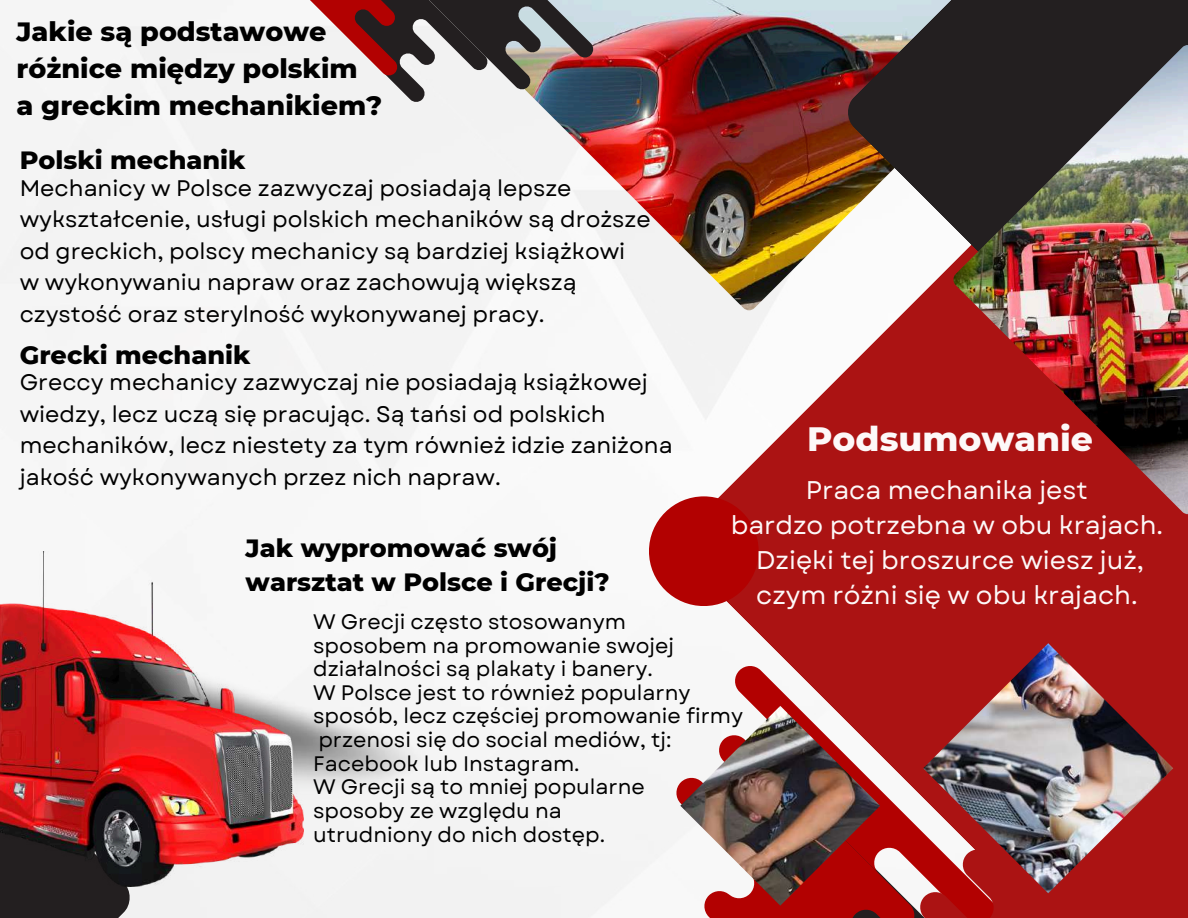
<style>
.page{position:relative;width:1188px;height:918px;background:#fff}
.page>*{position:absolute;margin:0;border:0;box-sizing:border-box;transform-origin:0 0}
.t1{font:800 34.5px "Montserrat";color:#fdf8f8}
.t2{font:800 27px/37.2px "Montserrat";color:#000}
.t3{font:25.5px/34.8px "Garet";color:#fdf8f8;text-align:center}
.t4{font:800 25.5px/34.8px "Montserrat";color:#000}
.t5{font:22.5px/31.5px "Garet";color:#000}
.t6{font:21px/23.7px "Garet";color:#000}
</style>
<div class="page">
<div style="left:0;top:25px;width:678px;height:893px;background:#f5f5f5"></div>
<img style="left:303px;top:606px;width:130px;height:199px">
<svg style="left:678px;top:310px;width:510px;height:608px;fill:#ab1313"></svg>
<img style="left:465px;top:0;width:381px;height:310px">
<svg style="left:846px;top:0;width:342px;height:510px"></svg>
<svg style="left:0;top:499px;width:132px;height:419px"></svg>
<img style="left:953px;top:44px;width:235px;height:471px">
<div style="left:649px;top:496px;width:110px;height:110px;background:#b20101;border-radius:50%"></div>
<svg style="left:272px;top:0;width:322px;height:103px"></svg>
<img style="left:0;top:551px;width:303px;height:335px">
<img style="left:680px;top:706px;width:200px;height:200px">
<img style="left:923px;top:643px;width:250px;height:250px">
<p class="t2" style="left:17px;top:12px;width:367px">Jakie są podstawowe różnice między polskim<br>a greckim mechanikiem?</p>
<p class="t4" style="left:20px;top:143px;width:227px">Polski mechanik</p>
<p class="t5" style="left:20px;top:172px;width:632px">Mechanicy w Polsce zazwyczaj posiadają lepsze wykształcenie, usługi polskich mechaników są droższe od greckich, polscy mechanicy są bardziej książkowi<br>w wykonywaniu napraw oraz zachowują większą czystość oraz sterylność wykonywanej pracy.</p>
<p class="t4" style="left:20px;top:337px;width:232px">Grecki mechanik</p>
<p class="t5" style="left:20px;top:367px;width:654px">Greccy mechanicy zazwyczaj nie posiadają książkowej wiedzy, lecz uczą się pracując. Są tańsi od polskich mechaników, lecz niestety za tym również idzie zaniżona jakość wykonywanych przez nich napraw.</p>
<h1 class="t1" style="left:807px;top:418px;width:287px">Podsumowanie</h1>
<p class="t3" style="left:731px;top:473px;width:434px">Praca mechanika jest<br>bardzo potrzebna w obu krajach.<br>Dzięki tej broszurce wiesz już, czym różni się w obu krajach.</p>
<p class="t4" style="left:246px;top:530px;width:365px">Jak wypromować swój warsztat w Polsce i Grecji?</p>
<p class="t6" style="left:313px;top:610px;width:431px">W Grecji często stosowanym sposobem na promowanie swojej działalności są plakaty i banery.<br>W Polsce jest to również popularny sposób, lecz częściej promowanie firmy przenosi się do social mediów, tj:<br>Facebook lub Instagram.<br>W Grecji są to mniej popularne<br>sposoby ze względu na<br>utrudniony do nich dostęp.</p>
</div>
